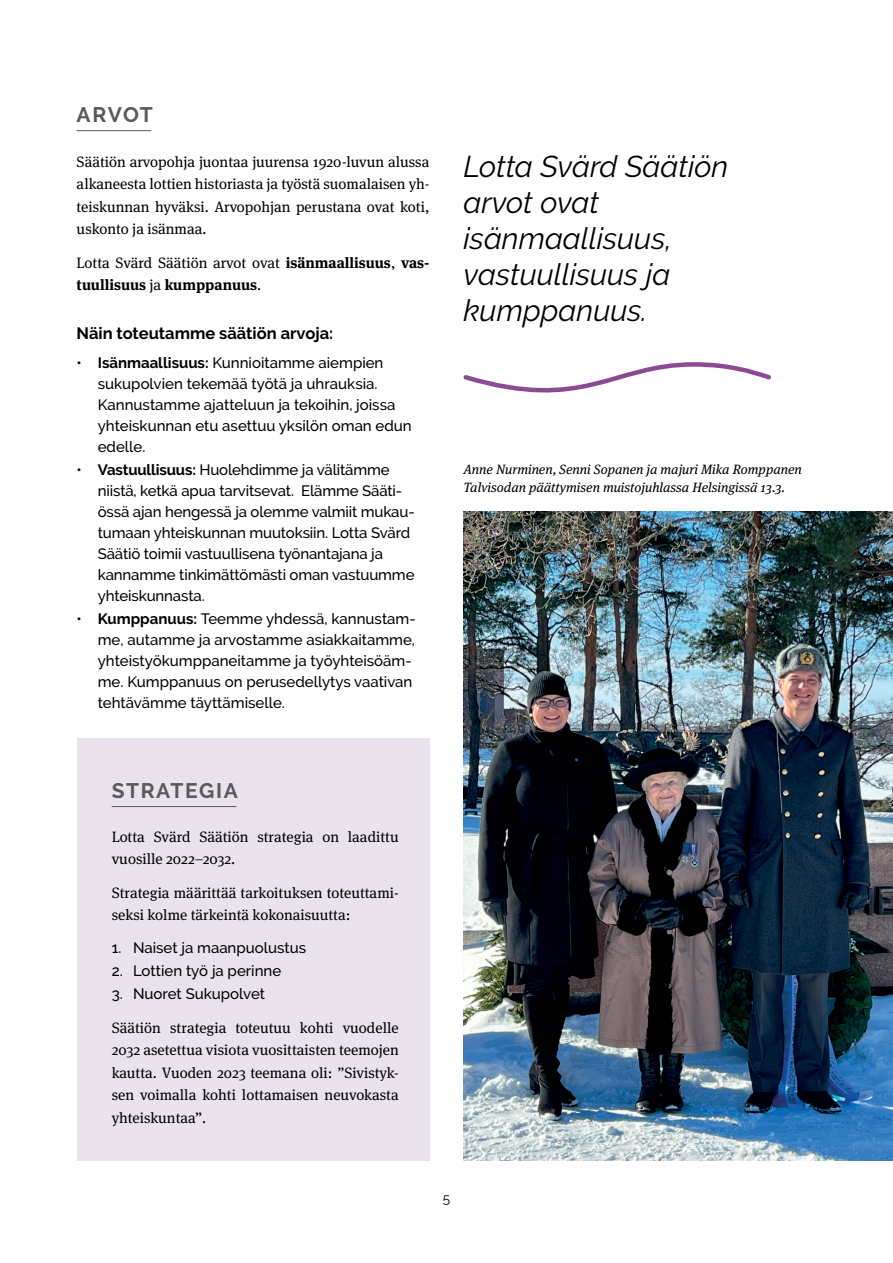
<style>
.page{position:relative;width:893px;height:1263px;background:#fff}
.page>*{position:absolute;margin:0;border:0;box-sizing:border-box;transform-origin:0 0}
.t1{font:italic 30px/36px "Raleway";color:#000}
.t2{font:700 21px "Raleway";letter-spacing:.07em;color:#58595b}
.t3{font:700 16.5px "Raleway";color:#000}
.t4{font:500 15px/21px "Raleway";color:#000}
.t5{font:15px/22.5px "Meta Serif Pro";color:#000}
.t6{font:700 15px/22.5px "Meta Serif Pro";color:#000}
.t7{font:italic 13.5px/18px "Meta Serif Pro";color:#000}
.t8{font:13.5px "Raleway";color:#000}
.s1{font-weight:400}
.s2{font-weight:700}
</style>
<div class="page">
<div style="left:77px;top:738px;width:352px;height:423px;background:#eae3ee"></div>
<hr style="left:112px;top:806px;width:124px;height:1px;background:#58595b">
<hr style="left:77px;top:130px;width:74px;height:1px;background:#58595b">
<img style="left:464px;top:511px;width:429px;height:650px">
<svg style="left:463px;top:362px;width:308px;height:31px"></svg>
<h2 class="t2" style="left:77px;top:102px;width:78px">ARVOT</h2>
<p class="t5" style="left:77px;top:149px;width:354px;text-align:justify">Säätiön arvopohja juontaa juurensa 1920-luvun alussa alkaneesta lottien historiasta ja työstä suomalaisen yh&shy;teiskunnan hyväksi. Arvopohjan perustana ovat koti, uskonto ja isänmaa.</p>
<p class="t6" style="left:77px;top:250px;width:354px"><span class="s1">Lotta Svärd Säätiön arvot ovat</span> isänmaallisuus<span class="s1">,</span> vas&shy;tuullisuus <span class="s1">ja</span> kumppanuus<span class="s1">.</span></p>
<p class="t3" style="left:77px;top:324px;width:258px">Näin toteutamme säätiön arvoja:</p>
<p class="t4" style="left:98px;top:352px;width:315px;text-indent:-21px">• <span class="s2">Isänmaallisuus:</span> Kunnioitamme aiempien sukupolvien tekemää työtä ja uhrauksia.<br>Kannustamme ajatteluun ja tekoihin, joissa yhteiskunnan etu asettuu yksilön oman edun edelle.</p>
<p class="t4" style="left:98px;top:459px;width:318px;text-indent:-21px">• <span class="s2">Vastuullisuus:</span> Huolehdimme ja välitämme niistä, ketkä apua tarvitsevat. Elämme Sääti&shy;össä ajan hengessä ja olemme valmiit mukau&shy;tumaan yhteiskunnan muutoksiin. Lotta Svärd Säätiö toimii vastuullisena työnantajana ja kannamme tinkimättömästi oman vastuumme yhteiskunnasta.</p>
<p class="t4" style="left:98px;top:608px;width:319px;text-indent:-21px">• <span class="s2">Kumppanuus:</span> Teemme yhdessä, kannustam&shy;me, autamme ja arvostamme asiakkaitamme, yhteistyökumppaneitamme ja työyhteisöäm&shy;me. Kumppanuus on perusedellytys vaativan tehtävämme täyttämiselle.</p>
<h1 class="t1" style="left:464px;top:148px;width:266px">Lotta Svärd Säätiön arvot ovat isänmaallisuus, vastuullisuus ja kumppanuus.</h1>
<p class="t7" style="left:463px;top:459px;width:340px">Anne Nurminen, Senni Sopanen ja majuri Mika Romppanen<br>Talvisodan päättymisen muistojuhlassa Helsingissä 13.3.</p>
<h2 class="t2" style="left:112px;top:778px;width:128px">STRATEGIA</h2>
<p class="t5" style="left:112px;top:824px;width:289px">Lotta Svärd Säätiön strategia on laadittu vuosille 2022–2032.</p>
<p class="t5" style="left:112px;top:881px;width:289px">Strategia määrittää tarkoituksen toteuttami&shy;seksi kolme tärkeintä kokonaisuutta:</p>
<p class="t4" style="left:112px;top:937px;width:196px">1. Naiset ja maanpuolustus</p>
<p class="t4" style="left:112px;top:960px;width:171px">2. Lottien työ ja perinne</p>
<p class="t4" style="left:112px;top:983px;width:155px">3. Nuoret Sukupolvet</p>
<p class="t5" style="left:112px;top:1016px;width:289px;text-align:justify">Säätiön strategia toteutuu kohti vuodelle 2032 asetettua visiota vuosittaisten teemojen kautta. Vuoden 2023 teemana oli: ”Sivistyk&shy;sen voimalla kohti lottamaisen neuvokasta yhteiskuntaa”.</p>
<p class="t8" style="left:443px;top:1191px;width:9px">5</p>
</div>
